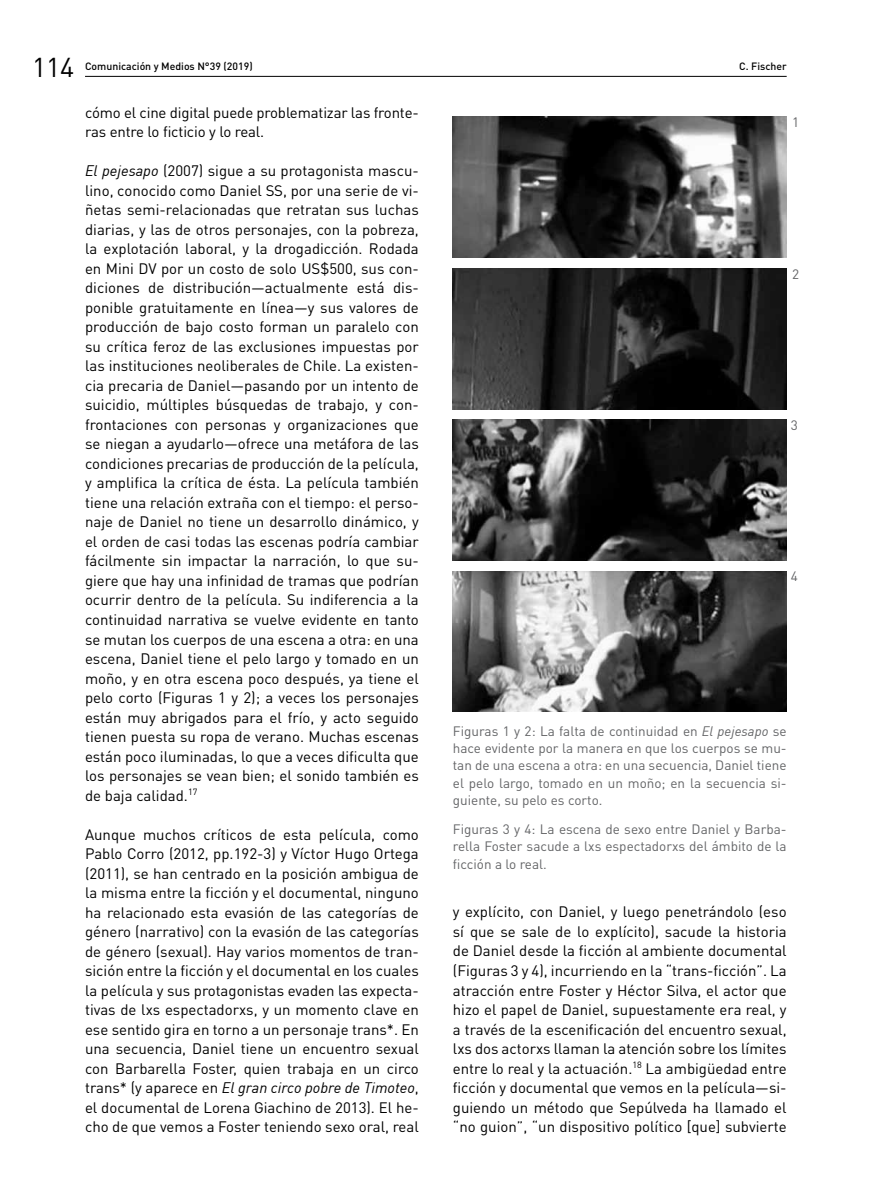
<style>
.page{position:relative;width:893px;height:1191px;background:#fff}
.page>*{position:absolute;margin:0;border:0;box-sizing:border-box;transform-origin:0 0}
.t1{font:27px "DIN Pro";color:#000}
.t2{font:15px/19.5px "DIN Pro";color:#000;text-align:justify}
.t3{font:italic 15px "DIN";color:#000}
.t4{font:13.5px/17.2px "DIN Pro";color:#636466;text-align:justify}
.t5{font:500 10.5px "DIN Pro";color:#000}
.s1{font-family:"DIN";font-style:italic}
.s2{font-family:"DIN Pro";font-style:normal}
</style>
<div class="page">
<hr style="left:85px;top:76px;width:702px;height:1px;background:#000">
<img style="left:453px;top:117px;width:334px;height:141px">
<img style="left:453px;top:268px;width:334px;height:141px">
<img style="left:453px;top:420px;width:334px;height:140px">
<img style="left:453px;top:571px;width:334px;height:141px">
<h1 class="t1" style="left:32px;top:48px;width:44px">114</h1>
<p class="t5" style="left:85px;top:59px;width:169px">Comunicación y Medios N°39 (2019)</p>
<p class="t5" style="left:739px;top:59px;width:49px">C. Fischer</p>
<p class="t2" style="left:85px;top:102px;width:335px">cómo el cine digital puede problematizar las fronte&shy;ras entre lo ficticio y lo real.</p>
<p class="t2" style="left:85px;top:160px;width:335px"><span class="s1">El pejesapo</span> (2007) sigue a su protagonista mascu&shy;lino, conocido como Daniel SS, por una serie de vi&shy;ñetas semi-relacionadas que retratan sus luchas diarias, y las de otros personajes, con la pobreza, la explotación laboral, y la drogadicción. Rodada en Mini DV por un costo de solo US$500, sus con&shy;diciones de distribución—actualmente está dis&shy;ponible gratuitamente en línea—y sus valores de producción de bajo costo forman un paralelo con su crítica feroz de las exclusiones impuestas por las instituciones neoliberales de Chile. La existen&shy;cia precaria de Daniel—pasando por un intento de suicidio, múltiples búsquedas de trabajo, y con&shy;frontaciones con personas y organizaciones que se niegan a ayudarlo—ofrece una metáfora de las condiciones precarias de producción de la película, y amplifica la crítica de ésta. La película también tiene una relación extraña con el tiempo: el perso&shy;naje de Daniel no tiene un desarrollo dinámico, y el orden de casi todas las escenas podría cambiar fácilmente sin impactar la narración, lo que su&shy;giere que hay una infinidad de tramas que podrían ocurrir dentro de la película. Su indiferencia a la continuidad narrativa se vuelve evidente en tanto se mutan los cuerpos de una escena a otra: en una escena, Daniel tiene el pelo largo y tomado en un moño, y en otra escena poco después, ya tiene el pelo corto (Figuras 1 y 2); a veces los personajes están muy abrigados para el frío, y acto seguido tienen puesta su ropa de verano. Muchas escenas están poco iluminadas, lo que a veces dificulta que los personajes se vean bien; el sonido también es de baja calidad.<sup>17</sup></p>
<p class="t2" style="left:85px;top:823px;width:335px">Aunque muchos críticos de esta película, como Pablo Corro (2012, pp.192-3) y Víctor Hugo Ortega (2011), se han centrado en la posición ambigua de la misma entre la ficción y el documental, ninguno ha relacionado esta evasión de las categorías de género (narrativo) con la evasión de las categorías de género (sexual). Hay varios momentos de tran&shy;sición entre la ficción y el documental en los cuales la película y sus protagonistas evaden las expecta&shy;tivas de lxs espectadorxs, y un momento clave en ese sentido gira en torno a un personaje trans*. En una secuencia, Daniel tiene un encuentro sexual con Barbarella Foster, quien trabaja en un circo</p>
<p class="t3" style="left:85px;top:1078px;width:335px"><span class="s2">trans* (y aparece en</span> El gran circo pobre de Timoteo<span class="s2">,</span></p>
<p class="t2" style="left:85px;top:1096px;width:335px">el documental de Lorena Giachino de 2013). El he&shy;cho de que vemos a Foster teniendo sexo oral, real</p>
<p class="t4" style="left:792px;top:113px;width:9px">1</p>
<p class="t4" style="left:792px;top:264px;width:9px">2</p>
<p class="t4" style="left:791px;top:416px;width:9px">3</p>
<p class="t4" style="left:791px;top:567px;width:9px">4</p>
<p class="t4" style="left:453px;top:722px;width:335px">Figuras 1 y 2: La falta de continuidad en <span class="s1">El pejesapo</span> se hace evidente por la manera en que los cuerpos se mu&shy;tan de una escena a otra: en una secuencia, Daniel tiene el pelo largo, tomado en un moño; en la secuencia si&shy;guiente, su pelo es corto.</p>
<p class="t4" style="left:453px;top:820px;width:335px">Figuras 3 y 4: La escena de sexo entre Daniel y Barba&shy;rella Foster sacude a lxs espectadorxs del ámbito de la ficción a lo real.</p>
<p class="t2" style="left:453px;top:901px;width:335px">y explícito, con Daniel, y luego penetrándolo (eso sí que se sale de lo explícito), sacude la historia de Daniel desde la ficción al ambiente documental (Figuras 3 y 4), incurriendo en la “trans-ficción”. La atracción entre Foster y Héctor Silva, el actor que hizo el papel de Daniel, supuestamente era real, y a través de la escenificación del encuentro sexual, lxs dos actorxs llaman la atención sobre los límites entre lo real y la actuación.<sup>18</sup> La ambigüedad entre ficción y documental que vemos en la película—si&shy;guiendo un método que Sepúlveda ha llamado el “no guion”, “un dispositivo político [que] subvierte</p>
</div>
